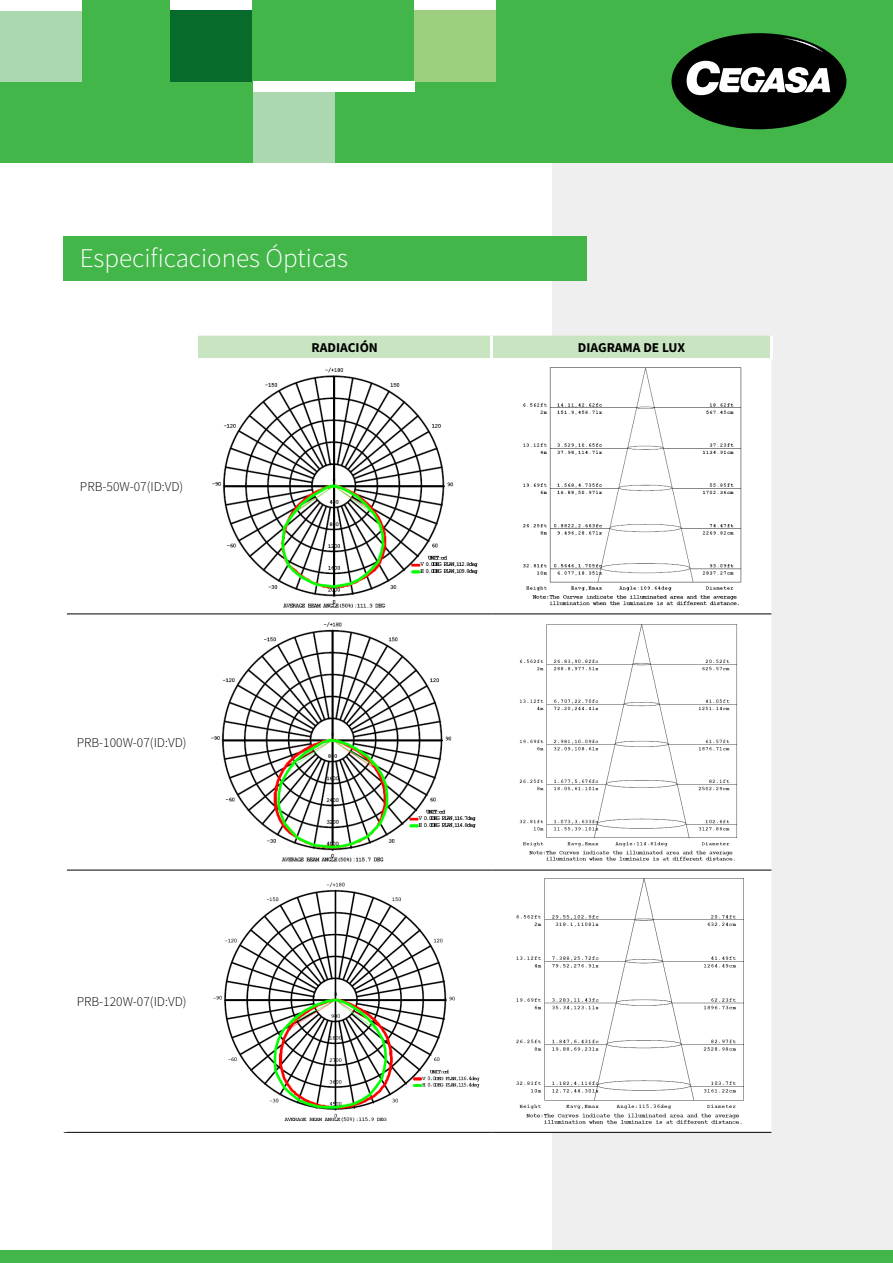
<style>
.page{position:relative;width:893px;height:1263px;background:#fff}
.page>*{position:absolute;margin:0;border:0;box-sizing:border-box;transform-origin:0 0}
.t1{font:300 27px "Source Sans Pro";color:#fff}
.t2{font:300 13.5px "Source Sans Pro";color:#000}
.t3{font:700 13.5px "Source Sans Pro";color:#000}
</style>
<div class="page">
<div style="left:553px;top:0;width:340px;height:1263px;background:#efeff0"></div>
<div style="left:0;top:1250px;width:893px;height:13px;background:#43b649"></div>
<div style="left:0;top:0;width:893px;height:162px;background:#43b649"></div>
<div style="left:671px;top:33px;width:175px;height:96px;background:#000;border-radius:50%"></div>
<svg style="left:784px;top:38px;width:40px;height:14px"></svg>
<svg style="left:686px;top:61px;width:144px;height:34px"></svg>
<div style="left:415px;top:0;width:81px;height:81px;background:#9ccf7e"></div>
<div style="left:415px;top:0;width:81px;height:9px;background:#fff"></div>
<div style="left:0;top:0;width:81px;height:81px;background:#abd8ae"></div>
<div style="left:0;top:0;width:81px;height:10px;background:#fff"></div>
<div style="left:253px;top:81px;width:81px;height:81px;background:#abd8ae"></div>
<div style="left:253px;top:81px;width:162px;height:10px;background:#fff"></div>
<div style="left:171px;top:0;width:81px;height:81px;background:#076c2b"></div>
<div style="left:171px;top:0;width:81px;height:9px;background:#fff"></div>
<div style="left:64px;top:237px;width:523px;height:44px;background:#43b649"></div>
<svg style="left:67px;top:359px;width:704px;height:773px"></svg>
<div style="left:198px;top:336px;width:572px;height:22px;background:#c9e4c1"></div>
<hr style="left:67px;top:614px;width:131px;height:1px;background:#000">
<hr style="left:198px;top:614px;width:293px;height:1px;background:#000">
<hr style="left:491px;top:614px;width:280px;height:1px;background:#000">
<hr style="left:67px;top:870px;width:131px;height:1px;background:#000">
<hr style="left:198px;top:870px;width:293px;height:1px;background:#000">
<hr style="left:491px;top:870px;width:280px;height:1px;background:#000">
<hr style="left:64px;top:1132px;width:134px;height:1px;background:#000">
<hr style="left:198px;top:1132px;width:293px;height:1px;background:#000">
<hr style="left:491px;top:1132px;width:280px;height:1px;background:#000">
<hr style="left:490px;top:336px;width:3px;height:22px;background:#fff">
<hr style="left:770px;top:336px;width:3px;height:22px;background:#fff">
<hr style="left:491px;top:358px;width:282px;height:1px;background:#fff">
<img style="left:210px;top:366px;width:269px;height:241px">
<img style="left:519px;top:367px;width:224px;height:238px">
<img style="left:211px;top:621px;width:267px;height:243px">
<img style="left:518px;top:622px;width:227px;height:240px">
<img style="left:208px;top:880px;width:272px;height:243px">
<img style="left:516px;top:877px;width:230px;height:249px">
<h1 class="t1" style="left:80px;top:242px;width:270px">Especificaciones Ópticas</h1>
<p class="t2" style="left:80px;top:478px;width:105px">PRB-50W-07(ID:VD)</p>
<p class="t2" style="left:77px;top:734px;width:111px">PRB-100W-07(ID:VD)</p>
<p class="t2" style="left:77px;top:993px;width:111px">PRB-120W-07(ID:VD)</p>
<p class="t3" style="left:312px;top:339px;width:68px">RADIACIÓN</p>
<p class="t3" style="left:578px;top:339px;width:109px">DIAGRAMA DE LUX</p>
</div>
